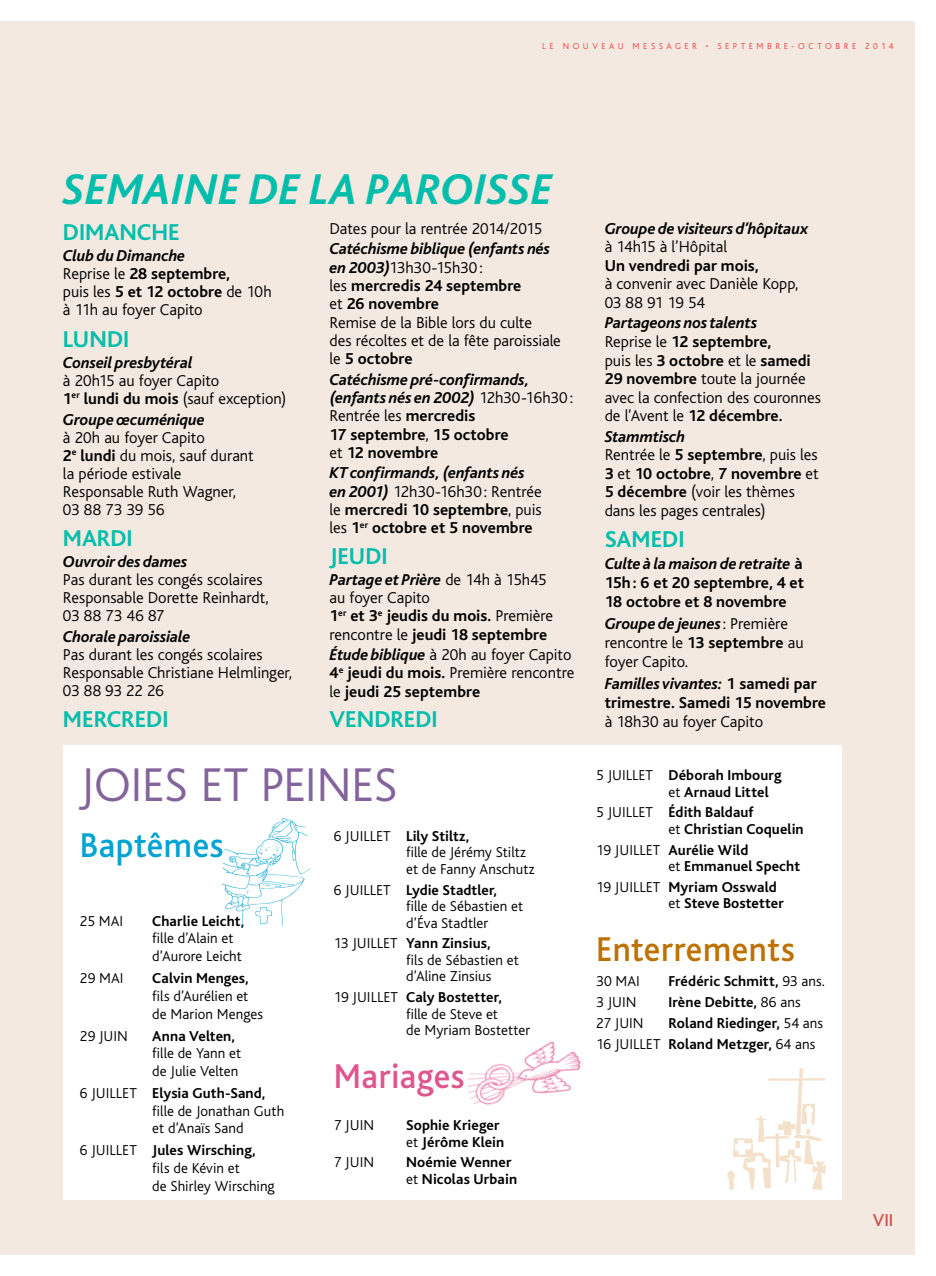
<style>
.page{position:relative;width:936px;height:1276px;background:#fff}
.page>*{position:absolute;margin:0;border:0;box-sizing:border-box;transform-origin:0 0}
.t1{font:300 49.5px "Bliss";letter-spacing:-.01em;color:#83639b}
.t2{font:italic 700 45px "Bliss";letter-spacing:.005em;color:#00beab}
.t3{font:500 36px "Bliss";letter-spacing:.015em;color:#bd7200;scale:.95 1}
.t4{font:500 36px "Bliss";letter-spacing:.015em;color:#00a3d3;scale:.95 1}
.t5{font:500 36px "Bliss";letter-spacing:.015em;color:#df568f;scale:.95 1}
.t6{font:700 24px "Bliss";letter-spacing:.005em;color:#00beab}
.t7{font:500 18px "Bliss";color:#cb514b}
.t8{font:300 16.5px/18.3px "Bliss";letter-spacing:-.005em;color:#000}
.t9{font:700 16.5px/18.3px "Bliss";letter-spacing:.005em;color:#000}
.t10{font:italic 700 16.5px/18.3px "Bliss";letter-spacing:-.005em;color:#000}
.t11{font:300 15px/16.5px "Bliss";color:#000}
.t12{font:700 15px/16.5px "Bliss";letter-spacing:.01em;color:#000}
.t13{font:300 9px "Bliss";letter-spacing:.39em;color:#ea3f43}
.s1{font-weight:700;font-style:italic}
.s2{font-weight:700}
.s3{font-weight:300;font-style:normal}
.s4{font-style:normal}
.s5{font-style:italic}
.s6{font-weight:300}
</style>
<div class="page">
<div style="left:0;top:21px;width:914px;height:1233px;background:#f4e9e0"></div>
<div style="left:63px;top:745px;width:778px;height:454px;background:#fff"></div>
<img style="left:727px;top:1068px;width:99px;height:122px">
<img style="left:222px;top:818px;width:87px;height:108px">
<img style="left:467px;top:1041px;width:114px;height:64px">
<p class="t13" style="left:542px;top:42px;width:352px">LE NOUVEAU MESSAGER • SEPTEMBRE-OCTOBRE 2014</p>
<h2 class="t2" style="left:63px;top:166px;width:491px">SEMAINE DE LA PAROISSE</h2>
<h3 class="t6" style="left:63px;top:219px;width:118px">DIMANCHE</h3>
<p class="t8" style="left:63px;top:246px;width:210px"><span class="s1">Club du Dimanche<br></span>Reprise le <span class="s2">28 septembre,<br></span>puis les <span class="s2">5 et 12 octobre</span> de 10h à 11h au foyer Capito</p>
<h3 class="t6" style="left:63px;top:326px;width:68px">LUNDI</h3>
<p class="t10" style="left:63px;top:353px;width:131px">Conseil presbytéral</p>
<p class="t8" style="left:63px;top:371px;width:225px">à 20h15 au foyer Capito<br><span class="s2">1</span><sup>er</sup> <span class="s2">lundi du mois</span> (sauf exception)</p>
<p class="t10" style="left:63px;top:410px;width:143px">Groupe œcuménique</p>
<p class="t8" style="left:63px;top:428px;width:192px">à 20h au foyer Capito<br><span class="s2">2</span><sup>e</sup> <span class="s2">lundi</span> du mois, sauf durant la période estivale<br>Responsable Ruth Wagner,<br>03 88 73 39 56</p>
<h3 class="t6" style="left:63px;top:525px;width:71px">MARDI</h3>
<p class="t10" style="left:63px;top:553px;width:126px">Ouvroir des dames</p>
<p class="t8" style="left:63px;top:571px;width:207px">Pas durant les congés scolaires<br>Responsable Dorette Reinhardt,<br>03 88 73 46 87</p>
<p class="t10" style="left:63px;top:628px;width:129px">Chorale paroissiale</p>
<p class="t8" style="left:63px;top:646px;width:231px">Pas durant les congés scolaires<br>Responsable Christiane Helmlinger,<br>03 88 93 22 26</p>
<h3 class="t6" style="left:63px;top:707px;width:107px">MERCREDI</h3>
<p class="t8" style="left:329px;top:219px;width:214px">Dates pour la rentrée 2014/2015</p>
<p class="t8" style="left:329px;top:240px;width:233px"><span class="s1">Catéchisme biblique (enfants nés en 2003)</span>13h30-15h30:<br>les <span class="s2">mercredis 24 septembre<br></span>et <span class="s2">26 novembre<br></span>Remise de la Bible lors du culte<br>des récoltes et de la fête paroissiale le <span class="s2">5 octobre</span></p>
<p class="t10" style="left:329px;top:370px;width:245px">Catéchisme pré-confirmands, (enfants nés en 2002) <span class="s3">12h30-16h30:<br>Rentrée les</span> <span class="s4">mercredis<br>17 septembre</span><span class="s3">,</span> <span class="s4">15 octobre<br></span><span class="s3">et</span> <span class="s4">12 novembre</span></p>
<p class="t9" style="left:329px;top:464px;width:214px"><span class="s5">KT confirmands, (enfants nés en 2001)</span> <span class="s6">12h30-16h30: Rentrée le</span> mercredi 10 septembre<span class="s6">, puis les</span> 1<sup>er</sup> octobre et 5 novembre</p>
<h3 class="t6" style="left:329px;top:544px;width:60px">JEUDI</h3>
<p class="t8" style="left:329px;top:570px;width:225px"><span class="s1">Partage et Prière</span> de 14h à 15h45 au foyer Capito<br><span class="s2">1</span><sup>er</sup> <span class="s2">et 3</span><sup>e</sup> <span class="s2">jeudis du mois.</span> Première rencontre le <span class="s2">jeudi 18 septembre</span></p>
<p class="t8" style="left:329px;top:645px;width:246px"><span class="s1">Étude biblique</span> à 20h au foyer Capito<br><span class="s2">4</span><sup>e</sup> <span class="s2">jeudi du mois.</span> Première rencontre le <span class="s2">jeudi 25 septembre</span></p>
<h3 class="t6" style="left:329px;top:707px;width:110px">VENDREDI</h3>
<h1 class="t1" style="left:80px;top:759px;width:319px">JOIES ET PEINES</h1>
<p class="t11" style="left:406px;top:828px;width:130px;text-indent:-72px">6 JUILLET <span class="s2">Lily Stiltz,<br></span>fille de Jérémy Stiltz et de Fanny Anschutz</p>
<p class="t11" style="left:406px;top:881px;width:119px;text-indent:-72px">6 JUILLET <span class="s2">Lydie Stadtler,<br></span>fille de Sébastien et d’Éva Stadtler</p>
<p class="t11" style="left:406px;top:935px;width:114px;text-indent:-72px">13 JUILLET <span class="s2">Yann Zinsius,<br></span>fils de Sébastien et d’Aline Zinsius</p>
<p class="t11" style="left:406px;top:989px;width:125px;text-indent:-72px">19 JUILLET <span class="s2">Caly Bostetter,<br></span>fille de Steve et<br>de Myriam Bostetter</p>
<h3 class="t5" style="left:334px;top:1057px;width:139px">Mariages</h3>
<p class="t11" style="left:334px;top:1117px;width:42px">7 JUIN</p>
<p class="t12" style="left:406px;top:1117px;width:100px">Sophie Krieger <span class="s6">et</span> Jérôme Klein</p>
<p class="t11" style="left:334px;top:1154px;width:42px">7 JUIN</p>
<p class="t12" style="left:406px;top:1154px;width:112px">Noémie Wenner <span class="s6">et</span> Nicolas Urbain</p>
<h3 class="t4" style="left:80px;top:826px;width:153px">Baptêmes</h3>
<p class="t11" style="left:80px;top:912px;width:45px">25 MAI</p>
<p class="t12" style="left:152px;top:913px;width:94px">Charlie Leicht,</p>
<p class="t11" style="left:152px;top:930px;width:91px;line-height:17.7px">fille d’Alain et d’Aurore Leicht</p>
<p class="t11" style="left:80px;top:970px;width:45px">29 MAI</p>
<p class="t12" style="left:152px;top:970px;width:98px">Calvin Menges,</p>
<p class="t11" style="left:152px;top:987px;width:112px;line-height:17.7px">fils d’Aurélien et de Marion Menges</p>
<p class="t11" style="left:80px;top:1027px;width:49px">29 JUIN</p>
<p class="t12" style="left:152px;top:1027px;width:84px">Anna Velten,</p>
<p class="t11" style="left:152px;top:1044px;width:90px;line-height:17.7px">fille de Yann et de Julie Velten</p>
<p class="t11" style="left:152px;top:1084px;width:133px;line-height:17.7px;text-indent:-72px">6 JUILLET <span class="s2">Elysia Guth-Sand, </span>fille de Jonathan Guth et d’Anaïs Sand</p>
<p class="t11" style="left:152px;top:1142px;width:124px;line-height:17.7px;text-indent:-72px">6 JUILLET <span class="s2">Jules Wirsching, </span>fils de Kévin et<br>de Shirley Wirsching</p>
<p class="t10" style="left:604px;top:220px;width:205px">Groupe de visiteurs d’hôpitaux</p>
<p class="t8" style="left:604px;top:238px;width:124px">à 14h15 à l’Hôpital</p>
<p class="t9" style="left:604px;top:257px;width:155px">Un vendredi par mois,</p>
<p class="t8" style="left:604px;top:275px;width:195px">à convenir avec Danièle Kopp,<br>03 88 91 19 54</p>
<p class="t8" style="left:604px;top:314px;width:218px"><span class="s1">Partageons nos talents<br></span>Reprise le <span class="s2">12 septembre,<br></span>puis les <span class="s2">3 octobre</span> et le <span class="s2">samedi<br>29 novembre</span> toute la journée avec la confection des couronnes de l’Avent le <span class="s2">12 décembre.</span></p>
<p class="t8" style="left:604px;top:427px;width:215px"><span class="s1">Stammtisch<br></span>Rentrée le <span class="s2">5 septembre</span>, puis les<br><span class="s2">3</span> et <span class="s2">10 octobre</span>, <span class="s2">7 novembre</span> et<br><span class="s2">5 décembre</span> (voir les thèmes dans les pages centrales)</p>
<h3 class="t6" style="left:604px;top:527px;width:81px">SAMEDI</h3>
<p class="t9" style="left:604px;top:554px;width:201px;line-height:19.2px;text-align:justify"><span class="s5">Culte à la maison de retraite</span> à 15h: 6 et 20 septembre, 4 et 18 octobre et 8 novembre</p>
<p class="t8" style="left:604px;top:614px;width:200px;line-height:19.2px"><span class="s1">Groupe de jeunes</span>: Première rencontre le <span class="s2">13 septembre</span> au foyer Capito.</p>
<p class="t9" style="left:604px;top:674px;width:223px;line-height:19.2px"><span class="s5">Familles vivantes:</span> 1 samedi par trimestre. Samedi 15 novembre</p>
<p class="t8" style="left:604px;top:713px;width:160px">à 18h30 au foyer Capito</p>
<p class="t12" style="left:668px;top:767px;width:114px;text-indent:-72px"><span class="s6">5 JUILLET</span> Déborah Imbourg <span class="s6">et</span> Arnaud Littel</p>
<p class="t12" style="left:668px;top:804px;width:137px;text-indent:-72px"><span class="s6">5 JUILLET</span> Édith Baldauf<br><span class="s6">et</span> Christian Coquelin</p>
<p class="t12" style="left:668px;top:841px;width:133px;text-indent:-72px"><span class="s6">19 JUILLET</span> Aurélie Wild<br><span class="s6">et</span> Emmanuel Specht</p>
<p class="t12" style="left:668px;top:879px;width:117px;text-indent:-72px"><span class="s6">19 JUILLET</span> Myriam Osswald <span class="s6">et</span> Steve Bostetter</p>
<h3 class="t3" style="left:596px;top:930px;width:211px">Enterrements</h3>
<p class="t11" style="left:596px;top:973px;width:45px">30 MAI</p>
<p class="t12" style="left:668px;top:973px;width:158px">Frédéric Schmitt, <span class="s6">93 ans.</span></p>
<p class="t11" style="left:596px;top:994px;width:42px">3 JUIN</p>
<p class="t12" style="left:668px;top:994px;width:134px">Irène Debitte, <span class="s6">86 ans</span></p>
<p class="t11" style="left:596px;top:1015px;width:49px">27 JUIN</p>
<p class="t12" style="left:596px;top:1013px;width:228px;line-height:20.7px;text-indent:72px">Roland Riedinger, <span class="s6">54 ans<br>16 JUILLET</span> Roland Metzger, <span class="s6">64 ans</span></p>
<p class="t7" style="left:872px;top:1210px;width:22px">VII</p>
</div>
